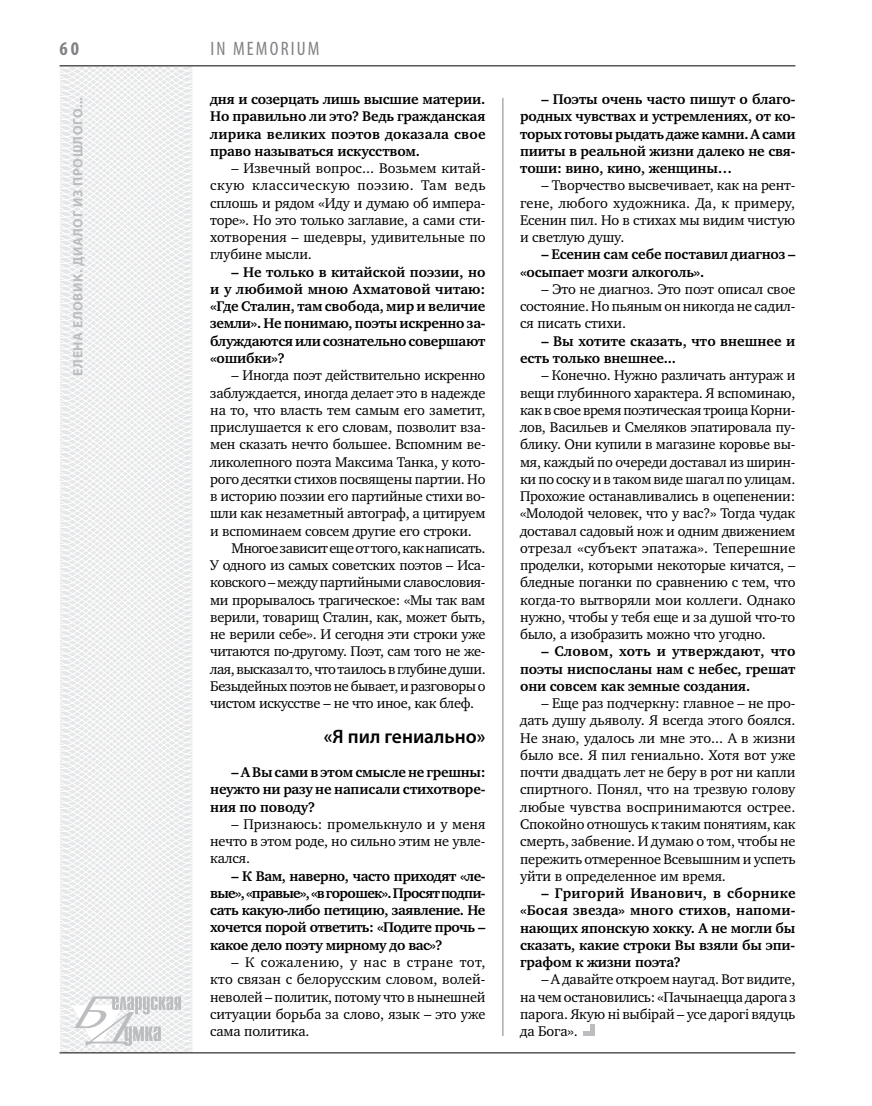
<style>
.page{position:relative;width:872px;height:1106px;background:#fff}
.page>*{position:absolute;margin:0;border:0;box-sizing:border-box;transform-origin:0 0}
.t1{font:600 19.5px "Myriad Pro";color:#000}
.t2{font:condensed 19.5px "Myriad Pro";letter-spacing:.11em;color:#808285}
.t3{font:700 condensed 19.5px "Myriad Pro";color:#808285}
.t4{font:14.4px/17.2px "Charter C";letter-spacing:-.015em;color:#000;text-align:justify}
.t5{font:700 14.4px/17.2px "Charter C";letter-spacing:-.01em;color:#000;text-align:justify}
.t6{font:14.4px "Charter C";letter-spacing:-.035em;color:#000}
.t7{font:14.4px "Charter C";letter-spacing:-.04em;color:#000}
.t8{font:700 13.5px "Myriad Pro";letter-spacing:.04em;color:#bcbdc0}
</style>
<div class="page">
<svg style="left:59px;top:65px;width:192px;height:989px"></svg>
<hr style="left:502px;top:98px;width:1px;height:938px;background:#808285">
<hr style="left:60px;top:1052px;width:735px;height:1px;background:#000">
<svg style="left:71px;top:996px;width:110px;height:53px"></svg>
<hr style="left:60px;top:65px;width:735px;height:1px;background:#000">
<hr style="left:590px;top:1024px;width:4px;height:12px;background:#bcbdc0">
<div style="left:583px;top:1031px;width:11px;height:5px;background:#bcbdc0"></div>
<h1 class="t3" style="left:60px;top:37px;width:21px">60</h1>
<p class="t8" style="left:69px;top:375px;width:280px;rotate:-90deg">Елена Еловик. Диалог из прошлого...</p>
<h1 class="t2" style="left:210px;top:37px;width:111px">IN MEMORIUM</h1>
<p class="t5" style="left:210px;top:91px;width:277px">дня и созерцать лишь высшие материи.<br>Но правильно ли это? Ведь гражданская лирика великих поэтов доказала свое право называться искусством.</p>
<p class="t4" style="left:210px;top:160px;width:277px;text-indent:21px">– Извечный вопрос... Возьмем китай&shy;скую классическую поэзию. Там ведь сплошь и рядом «Иду и думаю об импера&shy;торе». Но это только заглавие, а сами сти&shy;хотворения – шедевры, удивительные по глубине мысли.</p>
<p class="t5" style="left:210px;top:263px;width:277px;text-indent:21px">– Не только в китайской поэзии, но и у любимой мною Ахматовой читаю: «Где Сталин, там свобода, мир и величие земли». Не понимаю, поэты искренно за&shy;блуждаются или сознательно совершают «ошибки»?</p>
<p class="t4" style="left:231px;top:367px;width:255px">– Иногда поэт действительно искренно</p>
<p class="t4" style="left:210px;top:384px;width:277px">заблуждается, иногда делает это в надежде</p>
<p class="t4" style="left:210px;top:401px;width:277px">на то, что власть тем самым его заметит,</p>
<p class="t4" style="left:210px;top:418px;width:277px">прислушается к его словам, позволит вза-</p>
<p class="t4" style="left:210px;top:436px;width:277px">мен сказать нечто большее. Вспомним ве-</p>
<p class="t4" style="left:210px;top:453px;width:277px">ликолепного поэта Максима Танка, у кото-</p>
<p class="t4" style="left:210px;top:470px;width:277px">рого десятки стихов посвящены партии. Но</p>
<p class="t4" style="left:210px;top:487px;width:275px">в историю поэзии его партийные стихи во-</p>
<p class="t4" style="left:210px;top:505px;width:277px">шли как незаметный автограф, а цитируем</p>
<p class="t4" style="left:210px;top:522px;width:263px">и вспоминаем совсем другие его строки.</p>
<p class="t7" style="left:231px;top:540px;width:255px">Многое зависит еще от того, как написать.</p>
<p class="t4" style="left:210px;top:556px;width:277px">У одного из самых советских поэтов – Иса-</p>
<p class="t4" style="left:210px;top:574px;width:277px">ковского – между партийными славословия-</p>
<p class="t4" style="left:210px;top:591px;width:277px">ми прорывалось трагическое: «Мы так вам</p>
<p class="t4" style="left:210px;top:608px;width:277px">верили, товарищ Сталин, как, может быть,</p>
<p class="t4" style="left:210px;top:625px;width:277px">не верили себе». И сегодня эти строки уже</p>
<p class="t4" style="left:210px;top:643px;width:277px">читаются по-другому. Поэт, сам того не же-</p>
<p class="t6" style="left:210px;top:660px;width:277px">лая, высказал то, что таилось в глубине души.</p>
<p class="t4" style="left:210px;top:677px;width:277px">Безыдейных поэтов не бывает, и разговоры о</p>
<p class="t4" style="left:210px;top:694px;width:265px">чистом искусстве – не что иное, как блеф.</p>
<h1 class="t1" style="left:324px;top:723px;width:163px">«Я пил гениально»</h1>
<p class="t5" style="left:210px;top:764px;width:277px;text-indent:21px">– А Вы сами в этом смысле не грешны: неужто ни разу не написали стихотворе&shy;ния по поводу?</p>
<p class="t4" style="left:210px;top:815px;width:277px;text-indent:21px">– Признаюсь: промелькнуло и у меня нечто в этом роде, но сильно этим не увле&shy;кался.</p>
<p class="t5" style="left:210px;top:867px;width:277px;text-indent:21px">– К Вам, наверно, часто приходят «ле&shy;вые», «правые», «в горошек». Просят подпи&shy;сать какую-либо петицию, заявление. Не хочется порой ответить: «Подите прочь – какое дело поэту мирному до вас»?</p>
<p class="t4" style="left:210px;top:953px;width:277px;text-indent:21px">– К сожалению, у нас в стране тот, кто связан с белорусским словом, волей&shy;неволей – политик, потому что в нынешней ситуации борьба за слово, язык – это уже сама политика.</p>
<p class="t5" style="left:520px;top:91px;width:277px;text-indent:21px">– Поэты очень часто пишут о благо&shy;родных чувствах и устремлениях, от ко&shy;торых готовы рыдать даже камни. А сами пииты в реальной жизни далеко не свя&shy;тоши: вино, кино, женщины…</p>
<p class="t4" style="left:520px;top:177px;width:277px;text-indent:21px">– Творчество высвечивает, как на рент&shy;гене, любого художника. Да, к примеру, Есенин пил. Но в стихах мы видим чистую и светлую душу.</p>
<p class="t5" style="left:520px;top:246px;width:277px;text-indent:21px">– Есенин сам себе поставил диагноз – «осыпает мозги алкоголь».</p>
<p class="t4" style="left:520px;top:280px;width:277px;text-indent:21px">– Это не диагноз. Это поэт описал свое состояние. Но пьяным он никогда не садил&shy;ся писать стихи.</p>
<p class="t5" style="left:520px;top:332px;width:277px;text-indent:21px">– Вы хотите сказать, что внешнее и есть только внешнее...</p>
<p class="t4" style="left:520px;top:367px;width:277px;text-indent:21px">– Конечно. Нужно различать антураж и вещи глубинного характера. Я вспоминаю, как в свое время поэтическая троица Корни&shy;лов, Васильев и Смеляков эпатировала пу&shy;блику. Они купили в магазине коровье вы&shy;мя, каждый по очереди доставал из ширин&shy;ки по соску и в таком виде шагал по улицам.<br>Прохожие останавливались в оцепенении: «Молодой человек, что у вас?» Тогда чудак доставал садовый нож и одним движением отрезал «субъект эпатажа». Теперешние проделки, которыми некоторые кичатся, – бледные поганки по сравнению с тем, что когда-то вытворяли мои коллеги. Однако нужно, чтобы у тебя еще и за душой что-то было, а изобразить можно что угодно.</p>
<p class="t5" style="left:520px;top:643px;width:277px;text-indent:21px">– Словом, хоть и утверждают, что поэты ниспосланы нам с небес, грешат они совсем как земные создания.</p>
<p class="t4" style="left:520px;top:695px;width:277px;text-indent:21px">– Еще раз подчеркну: главное – не про&shy;дать душу дьяволу. Я всегда этого боялся.<br>Не знаю, удалось ли мне это... А в жизни было все. Я пил гениально. Хотя вот уже почти двадцать лет не беру в рот ни капли спиртного. Понял, что на трезвую голову любые чувства воспринимаются острее.<br>Спокойно отношусь к таким понятиям, как смерть, забвение. И думаю о том, чтобы не пережить отмеренное Всевышним и успеть уйти в определенное им время.</p>
<p class="t5" style="left:520px;top:884px;width:277px;text-indent:21px">– Григорий Иванович, в сборнике «Босая звезда» много стихов, напоми&shy;нающих японскую хокку. А не могли бы сказать, какие строки Вы взяли бы эпи&shy;графом к жизни поэта?</p>
<p class="t4" style="left:520px;top:971px;width:277px;text-indent:21px">– А давайте откроем наугад. Вот видите, на чем остановились: «Пачынаецца дарога з парога. Якую нi выбiрай – усе дарогi вядуць да Бога».</p>
</div>
